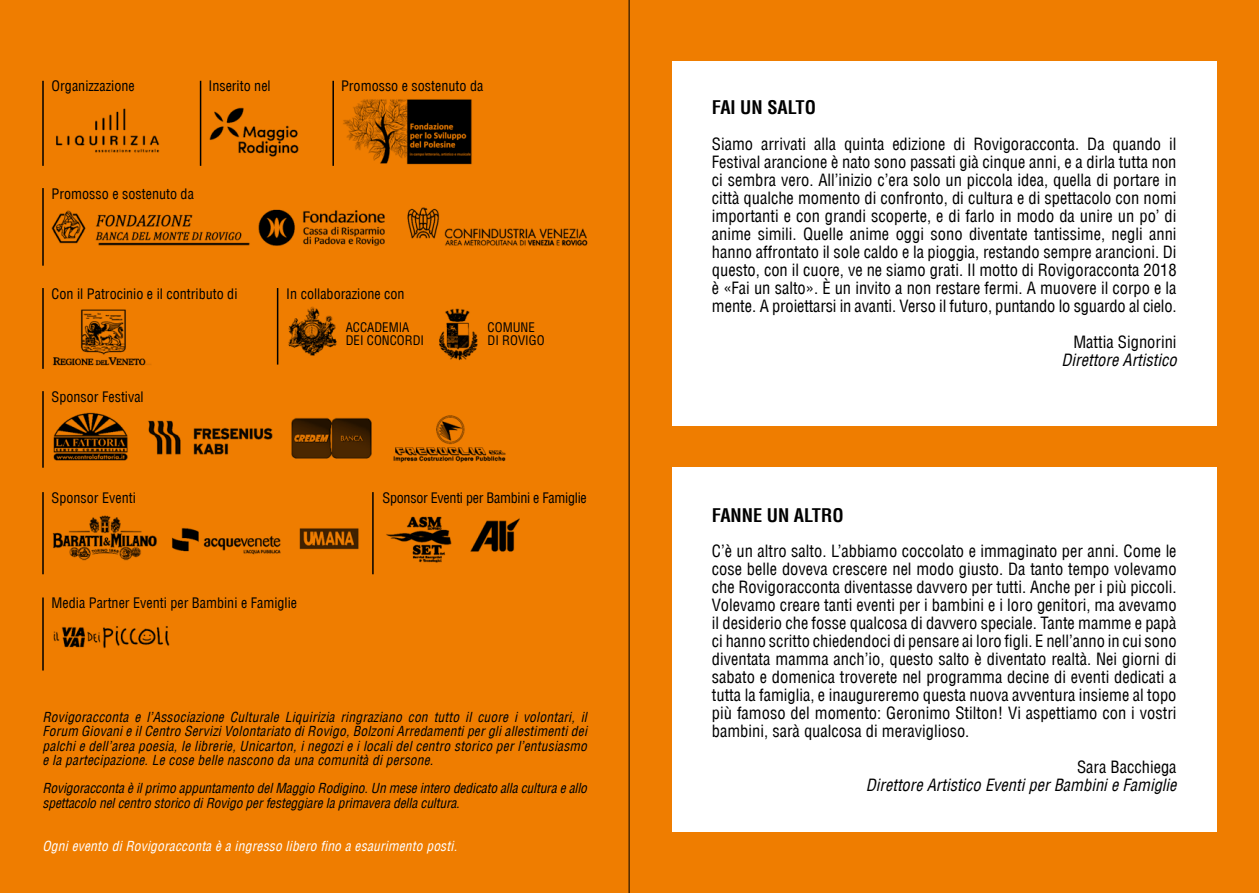
<style>
.page{position:relative;width:1259px;height:893px;background:#fff}
.page>*{position:absolute;margin:0;border:0;box-sizing:border-box;transform-origin:0 0}
.t1{font:700 condensed 18.3px "Helvetica LT";color:#000}
.t2{font:condensed 16.5px/18px "Helvetica LT";color:#000;text-align:justify}
.t3{font:italic condensed 16.5px "Helvetica LT";color:#000}
.t4{font:condensed 14.1px "Helvetica LT";color:#000}
.t5{font:condensed 14.1px "Helvetica LT";letter-spacing:-.02em;color:#000}
.t6{font:italic condensed 13.5px/14.2px "Helvetica LT";letter-spacing:-.01em;color:#000;text-align:justify}
.t7{font:italic condensed 13.5px "Helvetica LT";letter-spacing:.015em;color:#fff}
.t8{font:condensed 12.9px/12.9px "Helvetica LT";color:#000}
</style>
<div class="page">
<div style="left:0;top:0;width:642px;height:893px;background:#ef7d00"></div>
<img style="left:52px;top:87px;width:536px;height:562px">
<hr style="left:277px;top:288px;width:1px;height:77px;background:#000">
<hr style="left:42px;top:597px;width:2px;height:73px;background:#000">
<hr style="left:42px;top:391px;width:2px;height:77px;background:#000">
<hr style="left:42px;top:492px;width:2px;height:82px;background:#000">
<hr style="left:372px;top:492px;width:2px;height:82px;background:#000">
<hr style="left:42px;top:81px;width:2px;height:85px;background:#000">
<hr style="left:200px;top:81px;width:1px;height:85px;background:#000">
<hr style="left:332px;top:81px;width:2px;height:85px;background:#000">
<hr style="left:42px;top:188px;width:2px;height:78px;background:#000">
<hr style="left:42px;top:288px;width:2px;height:81px;background:#000">
<div style="left:614px;top:0;width:645px;height:893px;background:#ef7d00"></div>
<div style="left:672px;top:61px;width:544px;height:364px;background:#fff"></div>
<div style="left:672px;top:468px;width:544px;height:364px;background:#fff"></div>
<hr style="left:629px;top:0;width:1px;height:893px;background:#000">
<p class="t4" style="left:52px;top:77px;width:85px">Organizzazione</p>
<p class="t4" style="left:208px;top:77px;width:64px">Inserito nel</p>
<p class="t4" style="left:341px;top:77px;width:144px">Promosso e sostenuto da</p>
<p class="t4" style="left:52px;top:185px;width:144px">Promosso e sostenuto da</p>
<p class="t4" style="left:52px;top:285px;width:187px">Con il Patrocinio e il contributo di</p>
<p class="t4" style="left:286px;top:285px;width:120px">In collaborazione con</p>
<p class="t4" style="left:52px;top:388px;width:94px">Sponsor Festival</p>
<p class="t8" style="left:346px;top:321px;width:80px">ACCADEMIA<br>DEI CONCORDI</p>
<p class="t8" style="left:487px;top:321px;width:58px">COMUNE<br>DI ROVIGO</p>
<p class="t4" style="left:52px;top:489px;width:86px">Sponsor Eventi</p>
<p class="t5" style="left:382px;top:489px;width:206px">Sponsor Eventi per Bambini e Famiglie</p>
<p class="t4" style="left:52px;top:594px;width:247px">Media Partner Eventi per Bambini e Famiglie</p>
<p class="t6" style="left:43px;top:710px;width:546px">Rovigoracconta e l’Associazione Culturale Liquirizia ringraziano con tutto il cuore i volontari, il Forum Giovani e il Centro Servizi Volontariato di Rovigo, Bolzoni Arredamenti per gli allestimenti dei palchi e dell’area poesia, le librerie, Unicarton, i negozi e i locali del centro storico per l’entusiasmo e la partecipazione. Le cose belle nascono da una comunità di persone.</p>
<p class="t6" style="left:43px;top:781px;width:546px">Rovigoracconta è il primo appuntamento del Maggio Rodigino. Un mese intero dedicato alla cultura e allo spettacolo nel centro storico di Rovigo per festeggiare la primavera della cultura.</p>
<p class="t7" style="left:43px;top:837px;width:416px">Ogni evento di Rovigoracconta è a ingresso libero fino a esaurimento posti.</p>
<p class="t1" style="left:712px;top:96px;width:106px">FAI UN SALTO</p>
<p class="t2" style="left:712px;top:135px;width:466px">Siamo arrivati alla quinta edizione di Rovigoracconta. Da quando il Festival arancione è nato sono passati già cinque anni, e a dirla tutta non ci sembra vero. All’inizio c’era solo un piccola idea, quella di portare in città qualche momento di confronto, di cultura e di spettacolo con nomi importanti e con grandi scoperte, e di farlo in modo da unire un po’ di anime simili. Quelle anime oggi sono diventate tantissime, negli anni hanno affrontato il sole caldo e la pioggia, restando sempre arancioni. Di questo, con il cuore, ve ne siamo grati. Il motto di Rovigoracconta 2018 è «Fai un salto». È un invito a non restare fermi. A muovere il corpo e la mente. A proiettarsi in avanti. Verso il futuro, puntando lo sguardo al cielo.</p>
<p class="t2" style="left:1073px;top:333px;width:105px">Mattia Signorini</p>
<p class="t3" style="left:1061px;top:349px;width:117px">Direttore Artistico</p>
<p class="t1" style="left:712px;top:504px;width:133px">FANNE UN ALTRO</p>
<p class="t2" style="left:712px;top:542px;width:466px">C’è un altro salto. L’abbiamo coccolato e immaginato per anni. Come le cose belle doveva crescere nel modo giusto. Da tanto tempo volevamo che Rovigoracconta diventasse davvero per tutti. Anche per i più piccoli.<br>Volevamo creare tanti eventi per i bambini e i loro genitori, ma avevamo il desiderio che fosse qualcosa di davvero speciale. Tante mamme e papà ci hanno scritto chiedendoci di pensare ai loro figli. E nell’anno in cui sono diventata mamma anch’io, questo salto è diventato realtà. Nei giorni di sabato e domenica troverete nel programma decine di eventi dedicati a tutta la famiglia, e inaugureremo questa nuova avventura insieme al topo più famoso del momento: Geronimo Stilton! Vi aspettiamo con i vostri bambini, sarà qualcosa di meraviglioso.</p>
<p class="t2" style="left:1077px;top:758px;width:101px">Sara Bacchiega</p>
<p class="t3" style="left:866px;top:775px;width:312px">Direttore Artistico Eventi per Bambini e Famiglie</p>
</div>
